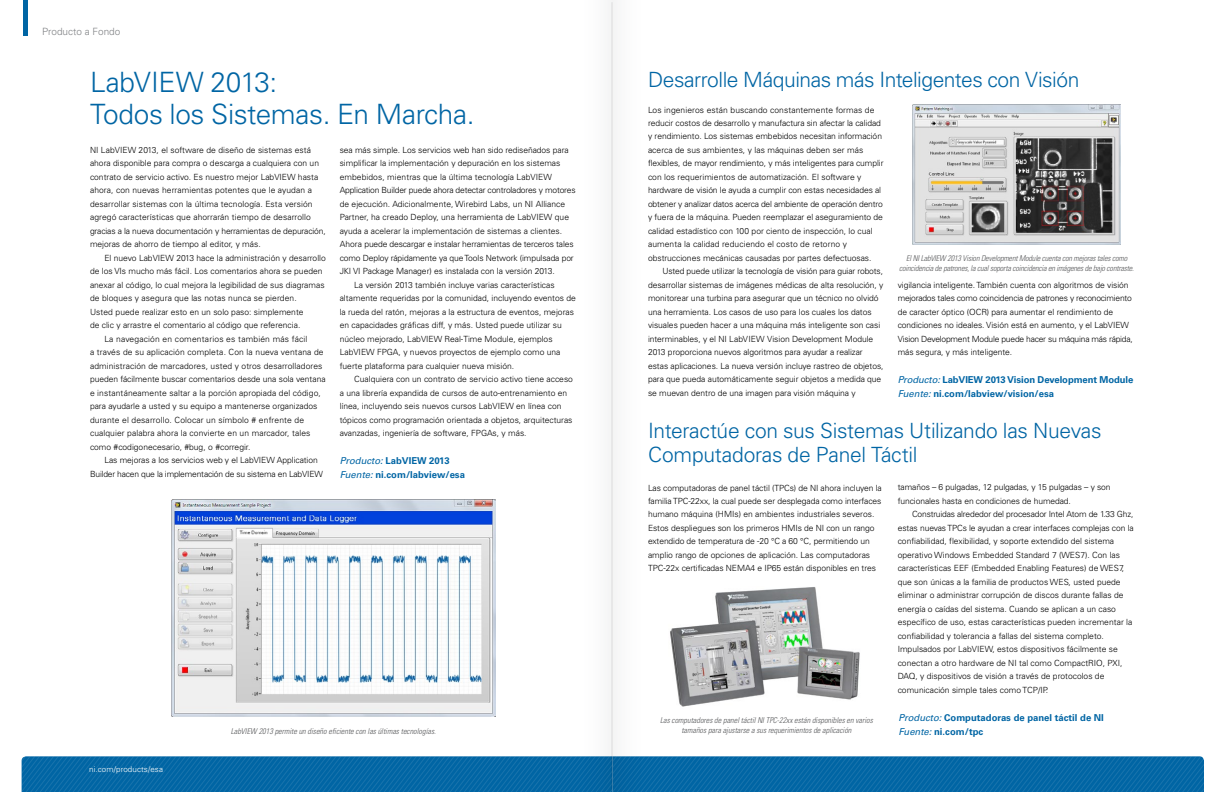
<style>
.page{position:relative;width:1224px;height:792px;background:#fff}
.page>*{position:absolute;margin:0;border:0;box-sizing:border-box;transform-origin:0 0}
.t1{font:300 28px/32px "Univers LT Std";letter-spacing:-.015em;color:#0065a4}
.t2{font:300 21px/24px "Univers LT Std";letter-spacing:-.015em;color:#0065a4}
.t3{font:300 10px "Univers LT Std";color:#808285}
.t4{font:700 9.5px/14px "Univers LT Std";color:#0065a4}
.t5{font:300 8.5px/13.5px "Univers LT Std";color:#000}
.t6{font:300 8.5px "Univers LT Std";letter-spacing:-.02em;color:#000}
.t7{font:300 8.5px "Univers LT Std";letter-spacing:.02em;color:#000}
.t8{font:italic 300 condensed 8px/10px "Univers LT Std";color:#58595b;text-align:center}
.t9{font:italic 300 condensed 8px/10px "Univers LT Std";letter-spacing:-.02em;color:#58595b;text-align:center}
.t10{font:300 8px "Univers LT Std";letter-spacing:.01em;color:#fff}
.s1{font-weight:400;font-style:italic}
</style>
<div class="page">
<div style="left:23px;top:0;width:5px;height:36px;background:#0065a4"></div>
<svg style="left:22px;top:756px;width:1182px;height:36px;background:#086aa6"></svg>
<img style="left:172px;top:500px;width:324px;height:217px">
<img style="left:670px;top:587px;width:190px;height:120px">
<img style="left:912px;top:105px;width:209px;height:140px">
<div style="left:612px;top:0;width:36px;height:792px;background:#fbfbfb"></div>
<hr style="left:612px;top:2px;width:1px;height:788px;background:#e6e7e8">
<div style="left:576px;top:0;width:36px;height:792px;background:#fcfcfc"></div>
<p class="t3" style="left:42px;top:26px;width:80px">Producto a Fondo</p>
<h1 class="t1" style="left:90px;top:66px;width:386px">LabVIEW 2013:<br>Todos los Sistemas. En Marcha.</h1>
<p class="t5" style="left:90px;top:143px;width:237px">NI LabVIEW 2013, el software de diseño de sistemas está ahora disponible para compra o descarga a cualquiera con un contrato de servicio activo. Es nuestro mejor LabVIEW hasta ahora, con nuevas herramientas potentes que le ayudan a desarrollar sistemas con la última tecnología. Esta versión agregó características que ahorrarán tiempo de desarrollo gracias a la nueva documentación y herramientas de depuración, mejoras de ahorro de tiempo al editor, y más.</p>
<p class="t5" style="left:104px;top:251px;width:223px">El nuevo LabVIEW 2013 hace la administración y desarrollo</p>
<p class="t5" style="left:90px;top:265px;width:234px">de los VIs mucho más fácil. Los comentarios ahora se pueden</p>
<p class="t5" style="left:90px;top:278px;width:236px">anexar al código, lo cual mejora la legibilidad de sus diagramas</p>
<p class="t5" style="left:90px;top:292px;width:208px">de bloques y asegura que las notas nunca se pierden.</p>
<p class="t5" style="left:90px;top:305px;width:215px">Usted puede realizar esto en un solo paso: simplemente</p>
<p class="t5" style="left:90px;top:319px;width:212px">de clic y arrastre el comentario al código que referencia.</p>
<p class="t7" style="left:104px;top:334px;width:205px">La navegación en comentarios es también más fácil</p>
<p class="t5" style="left:90px;top:346px;width:235px">a través de su aplicación completa. Con la nueva ventana de</p>
<p class="t5" style="left:90px;top:359px;width:234px">administración de marcadores, usted y otros desarrolladores</p>
<p class="t5" style="left:90px;top:373px;width:237px">pueden fácilmente buscar comentarios desde una sola ventana</p>
<p class="t5" style="left:90px;top:386px;width:232px">e instantáneamente saltar a la porción apropiada del código,</p>
<p class="t5" style="left:90px;top:400px;width:229px">para ayudarle a usted y su equipo a mantenerse organizados</p>
<p class="t5" style="left:90px;top:413px;width:216px">durante el desarrollo. Colocar un símbolo # enfrente de</p>
<p class="t5" style="left:90px;top:427px;width:222px">cualquier palabra ahora la convierte en un marcador, tales</p>
<p class="t5" style="left:90px;top:440px;width:162px">como #codigonecesario, #bug, o #corregir.</p>
<p class="t5" style="left:104px;top:454px;width:215px">Las mejoras a los servicios web y el LabVIEW Application</p>
<p class="t6" style="left:90px;top:469px;width:234px">Builder hacen que la implementación de su sistema en LabVIEW</p>
<p class="t5" style="left:340px;top:143px;width:230px">sea más simple. Los servicios web han sido rediseñados para</p>
<p class="t5" style="left:340px;top:157px;width:222px">simplificar la implementación y depuración en los sistemas</p>
<p class="t5" style="left:340px;top:170px;width:214px">embebidos, mientras que la última tecnología LabVIEW</p>
<p class="t6" style="left:340px;top:185px;width:237px">Application Builder puede ahora detectar controladores y motores</p>
<p class="t5" style="left:340px;top:197px;width:227px">de ejecución. Adicionalmente, Wirebird Labs, un NI Alliance</p>
<p class="t5" style="left:340px;top:211px;width:231px">Partner, ha creado Deploy, una herramienta de LabVIEW que</p>
<p class="t5" style="left:340px;top:224px;width:224px">ayuda a acelerar la implementación de sistemas a clientes.</p>
<p class="t5" style="left:340px;top:238px;width:235px">Ahora puede descargar e instalar herramientas de terceros tales</p>
<p class="t5" style="left:340px;top:251px;width:236px">como Deploy rápidamente ya que Tools Network (impulsada por</p>
<p class="t5" style="left:340px;top:265px;width:217px">JKI VI Package Manager) es instalada con la versión 2013.</p>
<p class="t5" style="left:354px;top:278px;width:202px">La versión 2013 también incluye varias características</p>
<p class="t5" style="left:340px;top:292px;width:238px">altamente requeridas por la comunidad, incluyendo eventos de</p>
<p class="t5" style="left:340px;top:305px;width:236px">la rueda del ratón, mejoras a la estructura de eventos, mejoras</p>
<p class="t5" style="left:340px;top:319px;width:224px">en capacidades gráficas diff, y más. Usted puede utilizar su</p>
<p class="t5" style="left:340px;top:332px;width:214px">núcleo mejorado, LabVIEW Real-Time Module, ejemplos</p>
<p class="t5" style="left:340px;top:346px;width:222px">LabVIEW FPGA, y nuevos proyectos de ejemplo como una</p>
<p class="t5" style="left:340px;top:359px;width:176px">fuerte plataforma para cualquier nueva misión.</p>
<p class="t5" style="left:354px;top:373px;width:220px">Cualquiera con un contrato de servicio activo tiene acceso</p>
<p class="t5" style="left:340px;top:386px;width:229px">a una librería expandida de cursos de auto-entrenamiento en</p>
<p class="t5" style="left:340px;top:400px;width:223px">línea, incluyendo seis nuevos cursos LabVIEW en línea con</p>
<p class="t5" style="left:340px;top:413px;width:234px">tópicos como programación orientada a objetos, arquitecturas</p>
<p class="t5" style="left:340px;top:427px;width:188px">avanzadas, ingeniería de software, FPGAs, y más.</p>
<p class="t4" style="left:340px;top:454px;width:127px"><span class="s1">Producto:</span> LabVIEW 2013<br><span class="s1">Fuente:</span> ni.com/labview/esa</p>
<p class="t10" style="left:89px;top:765px;width:75px">ni.com/products/esa</p>
<p class="t8" style="left:231px;top:726px;width:207px">LabVIEW 2013 permite un diseño eficiente con las últimas tecnologías.</p>
<h2 class="t2" style="left:648px;top:68px;width:433px">Desarrolle Máquinas más Inteligentes con Visión</h2>
<p class="t5" style="left:648px;top:103px;width:237px">Los ingenieros están buscando constantemente formas de reducir costos de desarrollo y manufactura sin afectar la calidad y rendimiento. Los sistemas embebidos necesitan información acerca de sus ambientes, y las máquinas deben ser más flexibles, de mayor rendimiento, y más inteligentes para cumplir con los requerimientos de automatización. El software y hardware de visión le ayuda a cumplir con estas necesidades al obtener y analizar datos acerca del ambiente de operación dentro y fuera de la máquina. Pueden reemplazar el aseguramiento de calidad estadístico con 100 por ciento de inspección, lo cual aumenta la calidad reduciendo el costo de retorno y obstrucciones mecánicas causadas por partes defectuosas.</p>
<p class="t5" style="left:648px;top:265px;width:237px;text-indent:14px">Usted puede utilizar la tecnología de visión para guiar robots, desarrollar sistemas de imágenes médicas de alta resolución, y monitorear una turbina para asegurar que un técnico no olvidó una herramienta. Los casos de uso para los cuales los datos visuales pueden hacer a una máquina más inteligente son casi interminables, y el NI LabVIEW Vision Development Module 2013 proporciona nuevos algoritmos para ayudar a realizar estas aplicaciones. La nueva versión incluye rastreo de objetos, para que pueda automáticamente seguir objetos a medida que se muevan dentro de una imagen para visión máquina y</p>
<p class="t9" style="left:899px;top:254px;width:236px">El NI LabVIEW 2013 Vision Development Module cuenta con mejoras tales como coincidencia de patrones, la cual soporta coincidencia en imágenes de bajo contraste.</p>
<p class="t5" style="left:898px;top:278px;width:237px">vigilancia inteligente. También cuenta con algoritmos de visión mejorados tales como coincidencia de patrones y reconocimiento de caracter óptico (OCR) para aumentar el rendimiento de condiciones no ideales. Visión está en aumento, y el LabVIEW Vision Development Module puede hacer su máquina más rápida, más segura, y más inteligente.</p>
<p class="t4" style="left:898px;top:373px;width:237px"><span class="s1">Producto:</span> LabVIEW 2013 Vision Development Module<br><span class="s1">Fuente:</span> ni.com/labview/vision/esa</p>
<h2 class="t2" style="left:648px;top:419px;width:455px">Interactúe con sus Sistemas Utilizando las Nuevas<br>Computadoras de Panel Táctil</h2>
<p class="t5" style="left:648px;top:481px;width:235px">Las computadoras de panel táctil (TPCs) de NI ahora incluyen la familia TPC-22xx, la cual puede ser desplegada como interfaces humano máquina (HMIs) en ambientes industriales severos.<br>Estos despliegues son los primeros HMIs de NI con un rango extendido de temperatura de -20 °C a 60 °C, permitiendo un amplio rango de opciones de aplicación. Las computadoras TPC-22x certificadas NEMA4 e IP65 están disponibles en tres</p>
<p class="t5" style="left:898px;top:481px;width:214px">tamaños – 6 pulgadas, 12 pulgadas, y 15 pulgadas – y son funcionales hasta en condiciones de humedad.</p>
<p class="t5" style="left:898px;top:508px;width:237px;text-indent:14px">Construidas alrededor del procesador Intel Atom de 1.33 Ghz, estas nuevas TPCs le ayudan a crear interfaces complejas con la confiabilidad, flexibilidad, y soporte extendido del sistema operativo Windows Embedded Standard 7 (WES7). Con las características EEF (Embedded Enabling Features) de WES7, que son únicas a la familia de productos WES, usted puede eliminar o administrar corrupción de discos durante fallas de energía o caídas del sistema. Cuando se aplican a un caso específico de uso, estas características pueden incrementar la confiabilidad y tolerancia a fallas del sistema completo.<br>Impulsados por LabVIEW, estos dispositivos fácilmente se conectan a otro hardware de NI tal como CompactRIO, PXI, DAQ, y dispositivos de visión a través de protocolos de comunicación simple tales como TCP/IP.</p>
<p class="t4" style="left:898px;top:710px;width:207px"><span class="s1">Producto:</span> Computadoras de panel táctil de NI<br><span class="s1">Fuente:</span> ni.com/tpc</p>
<p class="t8" style="left:660px;top:716px;width:214px">Las computadores de panel táctil NI TPC-22xx están disponibles en varios tamaños para ajustarse a sus requerimientos de aplicación</p>
</div>
